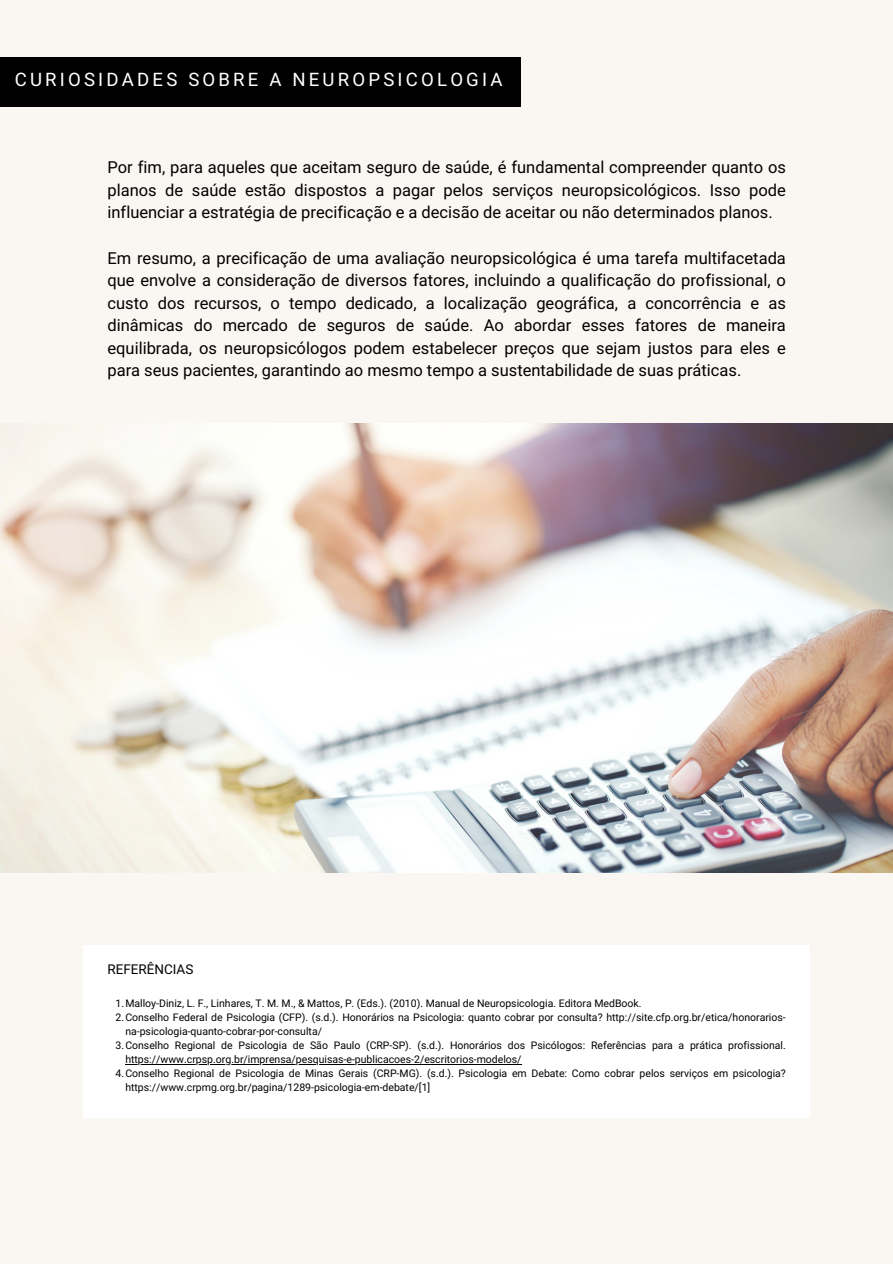
<style>
.page{position:relative;width:893px;height:1264px;background:#fff}
.page>*{position:absolute;margin:0;border:0;box-sizing:border-box;transform-origin:0 0}
.t1{font:18.6px "Araboto";letter-spacing:.17em;color:#fff}
.t2{font:16.5px/22.5px "Araboto";color:#000;text-align:justify}
.t3{font:13.5px "Araboto";color:#000}
.t4{font:10.5px "Araboto";color:#000}
</style>
<div class="page">
<div style="left:0;top:0;width:892px;height:1263px;background:#faf7f3"></div>
<div style="left:0;top:57px;width:520px;height:50px;background:#000"></div>
<div style="left:83px;top:945px;width:726px;height:172px;background:#fff"></div>
<img style="left:0;top:423px;width:892px;height:449px">
<hr style="left:125px;top:1064px;width:397px;height:1px;background:#000">
<p class="t1" style="left:15px;top:69px;width:489px">CURIOSIDADES SOBRE A NEUROPSICOLOGIA</p>
<p class="t2" style="left:107px;top:157px;width:680px">Por fim, para aqueles que aceitam seguro de saúde, é fundamental compreender quanto os planos de saúde estão dispostos a pagar pelos serviços neuropsicológicos. Isso pode influenciar a estratégia de precificação e a decisão de aceitar ou não determinados planos.</p>
<p class="t2" style="left:107px;top:247px;width:680px">Em resumo, a precificação de uma avaliação neuropsicológica é uma tarefa multifacetada que envolve a consideração de diversos fatores, incluindo a qualificação do profissional, o custo dos recursos, o tempo dedicado, a localização geográfica, a concorrência e as dinâmicas do mercado de seguros de saúde. Ao abordar esses fatores de maneira equilibrada, os neuropsicólogos podem estabelecer preços que sejam justos para eles e para seus pacientes, garantindo ao mesmo tempo a sustentabilidade de suas práticas.</p>
<p class="t3" style="left:107px;top:961px;width:87px">REFERÊNCIAS</p>
<p class="t4" style="left:116px;top:997px;width:527px">1.Malloy-Diniz, L. F., Linhares, T. M. M., &amp; Mattos, P. (Eds.). (2010). Manual de Neuropsicologia. Editora MedBook.</p>
<p class="t4" style="left:116px;top:1011px;width:671px">2.Conselho Federal de Psicologia (CFP). (s.d.). Honorários na Psicologia: quanto cobrar por consulta? http://site.cfp.org.br/etica/honorarios-</p>
<p class="t4" style="left:125px;top:1025px;width:198px">na-psicologia-quanto-cobrar-por-consulta/</p>
<p class="t4" style="left:116px;top:1039px;width:671px">3.Conselho Regional de Psicologia de São Paulo (CRP-SP). (s.d.). Honorários dos Psicólogos: Referências para a prática profissional.</p>
<p class="t4" style="left:125px;top:1053px;width:398px">https://www.crpsp.org.br/imprensa/pesquisas-e-publicacoes-2/escritorios-modelos/</p>
<p class="t4" style="left:116px;top:1067px;width:671px">4.Conselho Regional de Psicologia de Minas Gerais (CRP-MG). (s.d.). Psicologia em Debate: Como cobrar pelos serviços em psicologia?</p>
<p class="t4" style="left:125px;top:1081px;width:306px">https://www.crpmg.org.br/pagina/1289-psicologia-em-debate/[1]</p>
</div>
